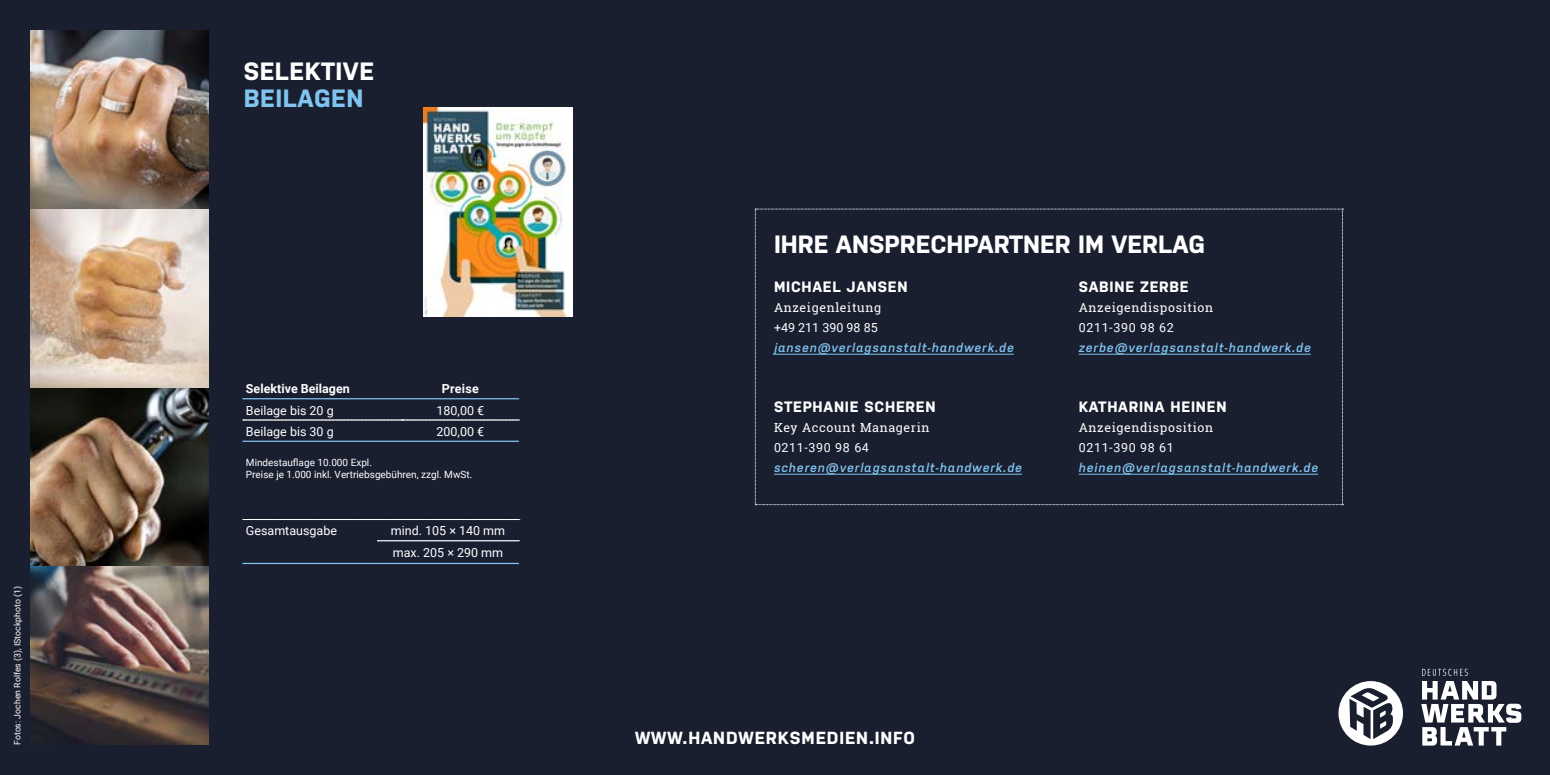
<style>
.page{position:relative;width:1550px;height:775px;background:#1a1f30}
.page>*{position:absolute;margin:0;border:0;box-sizing:border-box;transform-origin:0 0}
.t1{font:700 25px "Nudista";color:#fff}
.t2{font:700 25px "Nudista";letter-spacing:.02em;color:#fff}
.t3{font:700 25px "Nudista";letter-spacing:.02em;color:#80c4f0}
.t4{font:700 17.5px "Nudista";letter-spacing:.05em;color:#fff}
.t5{font:700 15px "Nudista";letter-spacing:.05em;color:#fff}
.t6{font:italic 600 12.5px "Nudista";letter-spacing:.075em;color:#80c4f0}
.t7{font:12.5px/22px "Roboto";color:#fff}
.t8{font:12.5px "Roboto Slab";letter-spacing:.05em;color:#fff}
.t9{font:12.5px "Roboto";letter-spacing:.05em;color:#fff}
.t10{font:700 12.5px "Roboto";color:#fff}
.t11{font:10px/11.9px "Roboto";color:#fff}
.t12{font:8.75px "Roboto";color:#fff}
</style>
<div class="page">
<svg style="left:377px;top:540px;width:143px;height:1px"></svg>
<hr style="left:242px;top:563px;width:135px;height:1px;background:#80c4f0">
<hr style="left:377px;top:563px;width:142px;height:1px;background:#80c4f0">
<svg style="left:243px;top:519px;width:277px;height:1px"></svg>
<hr style="left:242px;top:398px;width:160px;height:1px;background:#80c4f0">
<hr style="left:402px;top:398px;width:117px;height:1px;background:#80c4f0">
<svg style="left:243px;top:420px;width:277px;height:1px"></svg>
<hr style="left:242px;top:441px;width:160px;height:1px;background:#80c4f0">
<hr style="left:402px;top:441px;width:117px;height:1px;background:#80c4f0">
<img style="left:30px;top:30px;width:179px;height:715px">
<svg style="left:755px;top:209px;width:588px;height:296px"></svg>
<svg style="left:1339px;top:681px;width:64px;height:65px"></svg>
<svg style="left:1421px;top:669px;width:100px;height:77px"></svg>
<img style="left:424px;top:108px;width:148px;height:209px">
<p class="t12" style="left:11px;top:745px;width:160px;rotate:-90deg">Fotos: Jochen Rolfes (3), IStockphoto (1)</p>
<h1 class="t2" style="left:244px;top:57px;width:132px">SELEKTIVE</h1>
<h1 class="t3" style="left:244px;top:84px;width:121px">BEILAGEN</h1>
<p class="t10" style="left:246px;top:380px;width:105px">Selektive Beilagen</p>
<p class="t10" style="left:442px;top:380px;width:39px">Preise</p>
<p class="t7" style="left:246px;top:399px;width:89px">Beilage bis 20 g</p>
<p class="t7" style="left:437px;top:399px;width:49px">180,00 €</p>
<p class="t7" style="left:246px;top:420px;width:89px">Beilage bis 30 g</p>
<p class="t7" style="left:437px;top:420px;width:49px">200,00 €</p>
<p class="t11" style="left:246px;top:456px;width:228px">Mindestauflage 10.000 Expl.<br>Preise je 1.000 inkl. Vertriebsgebühren, zzgl. MwSt.</p>
<p class="t7" style="left:246px;top:520px;width:93px">Gesamtausgabe</p>
<p class="t7" style="left:391px;top:520px;width:116px">mind. 105 × 140 mm max. 205 × 290 mm</p>
<h1 class="t1" style="left:774px;top:230px;width:433px">IHRE ANSPRECHPARTNER IM VERLAG</h1>
<p class="t5" style="left:774px;top:278px;width:135px">MICHAEL JANSEN</p>
<p class="t8" style="left:774px;top:299px;width:109px">Anzeigenleitung</p>
<p class="t7" style="left:774px;top:316px;width:105px">+49 211 390 98 85</p>
<p class="t6" style="left:774px;top:340px;width:241px">jansen@verlagsanstalt-handwerk.de</p>
<p class="t5" style="left:774px;top:398px;width:163px">STEPHANIE SCHEREN</p>
<p class="t8" style="left:774px;top:419px;width:157px">Key Account Managerin</p>
<p class="t9" style="left:774px;top:438px;width:96px">0211-390 98 64</p>
<p class="t6" style="left:774px;top:460px;width:250px">scheren@verlagsanstalt-handwerk.de</p>
<p class="t5" style="left:1079px;top:278px;width:112px">SABINE ZERBE</p>
<p class="t8" style="left:1079px;top:299px;width:136px">Anzeigendisposition</p>
<p class="t9" style="left:1079px;top:318px;width:96px">0211-390 98 62</p>
<p class="t6" style="left:1079px;top:340px;width:234px">zerbe@verlagsanstalt-handwerk.de</p>
<p class="t5" style="left:1079px;top:398px;width:149px">KATHARINA HEINEN</p>
<p class="t8" style="left:1079px;top:419px;width:136px">Anzeigendisposition</p>
<p class="t9" style="left:1079px;top:438px;width:96px">0211-390 98 61</p>
<p class="t6" style="left:1079px;top:460px;width:241px">heinen@verlagsanstalt-handwerk.de</p>
<h2 class="t4" style="left:635px;top:728px;width:281px">WWW.HANDWERKSMEDIEN.INFO</h2>
</div>
